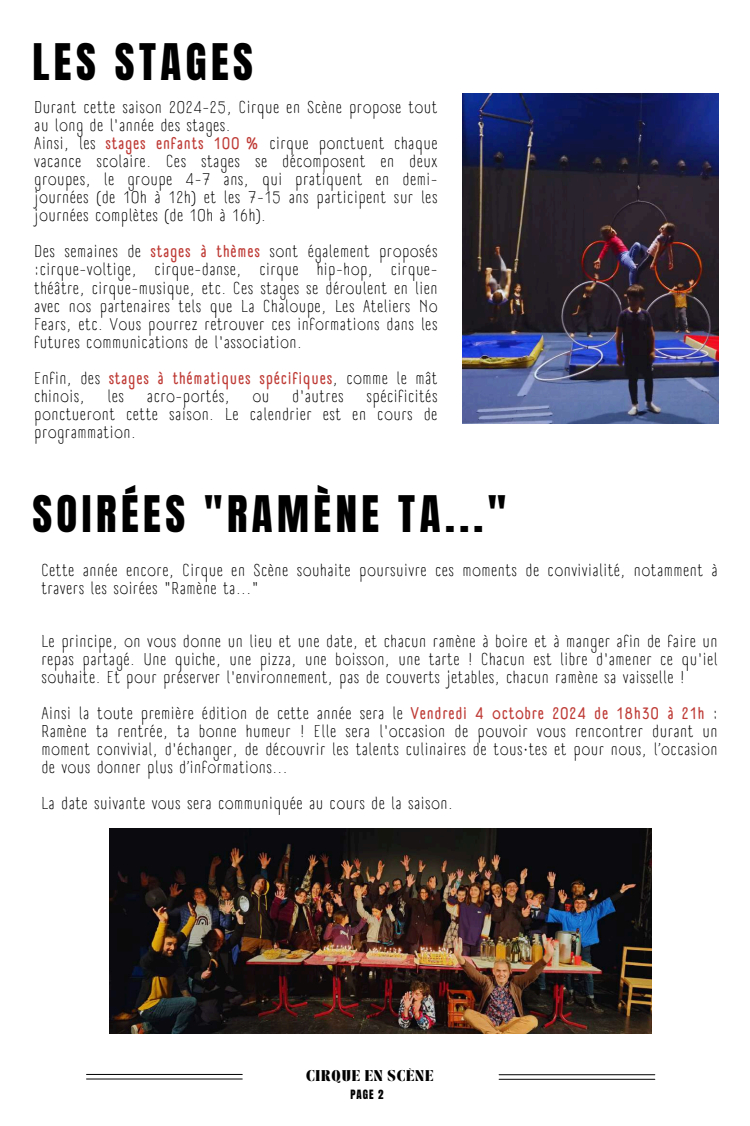
<style>
.page{position:relative;width:750px;height:1126px;background:#fff}
.page>*{position:absolute;margin:0;border:0;box-sizing:border-box;transform-origin:0 0}
.t1{font:42.8px "Anton";letter-spacing:.105em;color:#000}
.t2{font:16.7px/18px "A Day Without Sun Text";letter-spacing:.07em;color:#000;text-align:justify}
.t3{font:700 16.7px/18px "A Day Without Sun Text";letter-spacing:.07em;color:#bf3c37}
.t4{font:10.9px "Anton";color:#000}
.t5{font:700 9.6px "TANASHFORD";letter-spacing:.09em;color:#000}
.s1{font-weight:700;color:#bf3c37}
.s2{font-weight:400;color:#000}
</style>
<div class="page">
<img style="left:463px;top:94px;width:255px;height:329px">
<hr style="left:87px;top:1078px;width:155px;height:1px;background:#000">
<hr style="left:87px;top:1073px;width:155px;height:1px;background:#000">
<hr style="left:499px;top:1078px;width:156px;height:1px;background:#000">
<hr style="left:499px;top:1073px;width:156px;height:1px;background:#000">
<img style="left:109px;top:828px;width:542px;height:204px">
<h1 class="t1" style="left:32px;top:31px;width:222px">LES STAGES</h1>
<p class="t2" style="left:35px;top:99px;width:404px;text-align:left">Durant cette saison 2024-25, Cirque en Scène propose tout au long de l'année des stages.<br>Ainsi, les <span class="s1">stages enfants 100 %</span> cirque ponctuent chaque vacance scolaire. Ces stages se décomposent en deux groupes, le groupe 4-7 ans, qui pratiquent en demi&shy;journées (de 10h à 12h) et les 7-15 ans participent sur les journées complètes (de 10h à 16h).</p>
<p class="t2" style="left:35px;top:243px;width:404px">Des semaines de <span class="s1">stages à thèmes</span> sont également proposés :cirque-voltige, cirque-danse, cirque hip-hop, cirque&shy;théâtre, cirque-musique, etc. Ces stages se déroulent en lien avec nos partenaires tels que La Chaloupe, Les Ateliers No Fears, etc. Vous pourrez retrouver ces informations dans les futures communications de l'association.</p>
<p class="t3" style="left:35px;top:369px;width:404px"><span class="s2">Enfin, des</span> stages à thématiques spécifiques<span class="s2">, comme le mât chinois,</span></p>
<p class="t2" style="left:108px;top:387px;width:17px">les</p>
<p class="t2" style="left:147px;top:387px;width:84px">acro-portés,</p>
<p class="t2" style="left:253px;top:387px;width:18px">ou</p>
<p class="t2" style="left:293px;top:387px;width:52px">d'autres</p>
<p class="t2" style="left:35px;top:387px;width:404px;text-indent:332px">spécificités ponctueront cette saison. Le calendrier est en cours de programmation.</p>
<h1 class="t1" style="left:32px;top:483px;width:475px">SOIRÉES "RAMÈNE TA..."</h1>
<p class="t2" style="left:42px;top:561px;width:677px">Cette année encore, Cirque en Scène souhaite poursuivre ces moments de convivialité, notamment à travers les soirées "Ramène ta..."</p>
<p class="t2" style="left:42px;top:632px;width:677px">Le principe, on vous donne un lieu et une date, et chacun ramène à boire et à manger afin de faire un repas partagé. Une quiche, une pizza, une boisson, une tarte ! Chacun est libre d'amener ce qu'iel souhaite. Et pour préserver l'environnement, pas de couverts jetables, chacun ramène sa vaisselle !</p>
<p class="t2" style="left:42px;top:704px;width:677px">Ainsi la toute première édition de cette année sera le <span class="s1">Vendredi 4 octobre 2024 de 18h30 à 21h</span> :<br>Ramène ta rentrée, ta bonne humeur ! Elle sera l'occasion de pouvoir vous rencontrer durant un moment convivial, d'échanger, de découvrir les talents culinaires de tous·tes et pour nous, l’occasion de vous donner plus d’informations...</p>
<p class="t2" style="left:42px;top:794px;width:413px">La date suivante vous sera communiquée au cours de la saison.</p>
<p class="t5" style="left:306px;top:1069px;width:129px">CIRQUE EN SCÈNE</p>
<p class="t4" style="left:350px;top:1085px;width:34px">PAGE 2</p>
</div>
